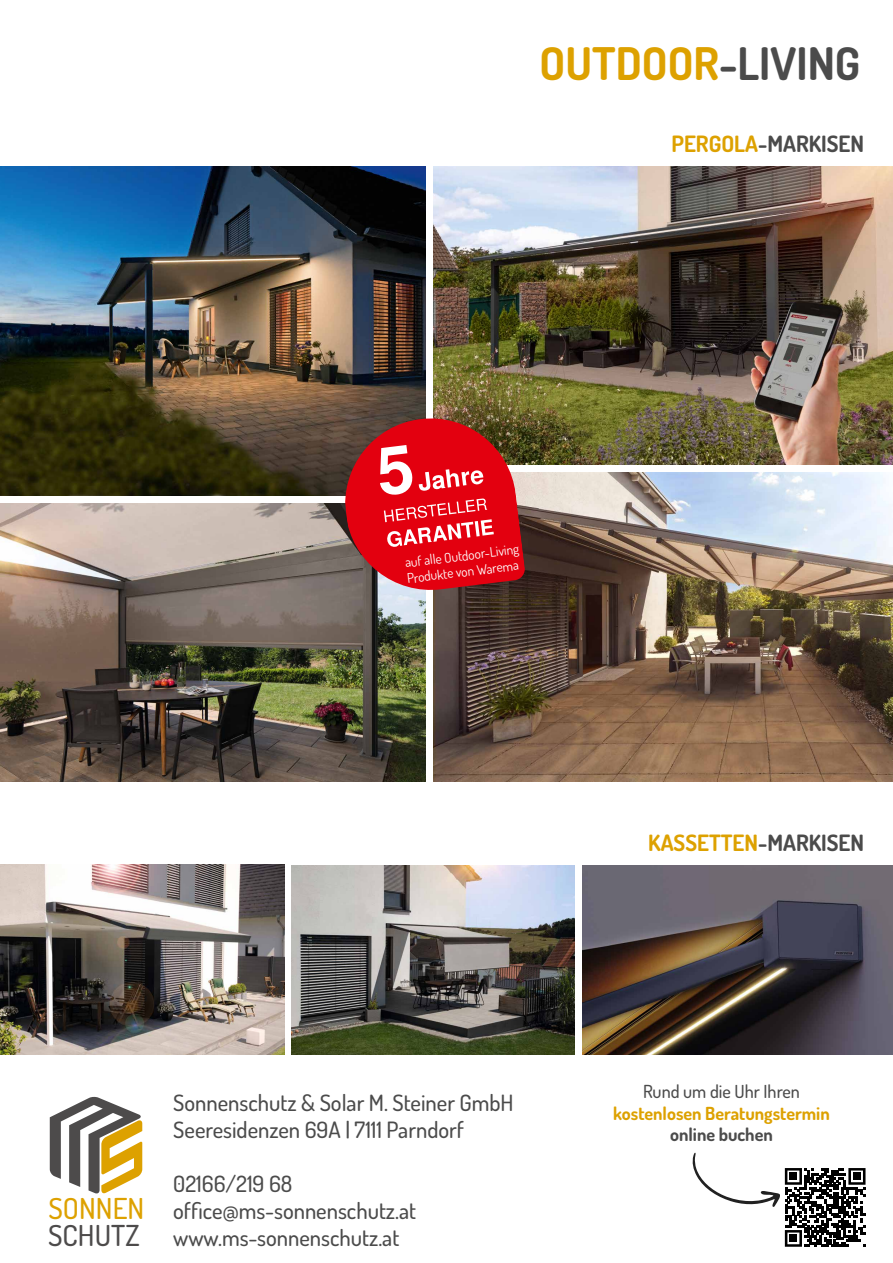
<style>
.page{position:relative;width:893px;height:1263px;background:#fff}
.page>*{position:absolute;margin:0;border:0;box-sizing:border-box;transform-origin:0 0}
.t1{font:700 45px "Dosis";color:#dda100}
.t2{font:500 28.8px "Dosis";color:#dda100}
.t3{font:500 22.5px/27px "Dosis";color:#4b4b4b}
.t4{font:700 22.5px "Dosis";color:#dda100}
.t5{font:700 22.5px "Dosis";color:#4b4b4b}
.t6{font:700 18px "Dosis";color:#dda100}
.t7{font:500 18px "Dosis";color:#4b4b4b}
.t8{font:700 18px "Dosis";color:#4b4b4b}
.t9{font:13.35px/16px "Dosis";color:#fff}
.s1{color:#4b4b4b}
.s2{color:#dda100}
.s3{font-size:28.8px;color:#4d4b4b}
</style>
<div class="page">
<img style="left:0;top:166px;width:426px;height:330px">
<img style="left:433px;top:472px;width:460px;height:309px">
<img style="left:433px;top:166px;width:460px;height:299px">
<img style="left:0;top:504px;width:426px;height:277px">
<img style="left:583px;top:866px;width:310px;height:188px">
<img style="left:0;top:865px;width:284px;height:189px">
<img style="left:292px;top:866px;width:283px;height:188px">
<svg style="left:50px;top:1096px;width:92px;height:98px"></svg>
<svg style="left:340px;top:413px;width:185px;height:182px;background:#c32c32"></svg>
<svg style="left:692px;top:1152px;width:173px;height:95px"></svg>
<div style="left:790px;top:1173px;width:7px;height:7px;background:#000"></div>
<div style="left:853px;top:1173px;width:8px;height:7px;background:#000"></div>
<div style="left:790px;top:1235px;width:7px;height:7px;background:#000"></div>
<h1 class="t1" style="left:540px;top:32px;width:322px">OUTDOOR<span class="s1">-LIVING</span></h1>
<p class="t5" style="left:671px;top:128px;width:194px"><span class="s2">PERGOLA</span>-MARKISEN</p>
<p class="t9" style="left:404px;top:554px;width:116px;rotate:-7deg">auf alle Outdoor-Living<br>Produkte von Warema</p>
<p class="t3" style="left:173px;top:1088px;width:342px">Sonnenschutz &amp; Solar M. Steiner GmbH<br>Seeresidenzen 69A | 7111 Parndorf</p>
<p class="t3" style="left:173px;top:1169px;width:121px">02166/219 68</p>
<p class="t3" style="left:173px;top:1196px;width:244px">office@ms-sonnenschutz.at</p>
<p class="t3" style="left:48px;top:1223px;width:353px"><span class="s3">SCHUTZ</span> www.ms-sonnenschutz.at</p>
<p class="t2" style="left:48px;top:1189px;width:97px">SONNEN</p>
<p class="t4" style="left:648px;top:827px;width:217px">KASSETTEN<span class="s1">-MARKISEN</span></p>
<p class="t7" style="left:643px;top:1079px;width:158px">Rund um die Uhr Ihren</p>
<p class="t6" style="left:613px;top:1100px;width:218px">kostenlosen Beratungstermin</p>
<p class="t8" style="left:670px;top:1122px;width:104px">online buchen</p>
</div>
